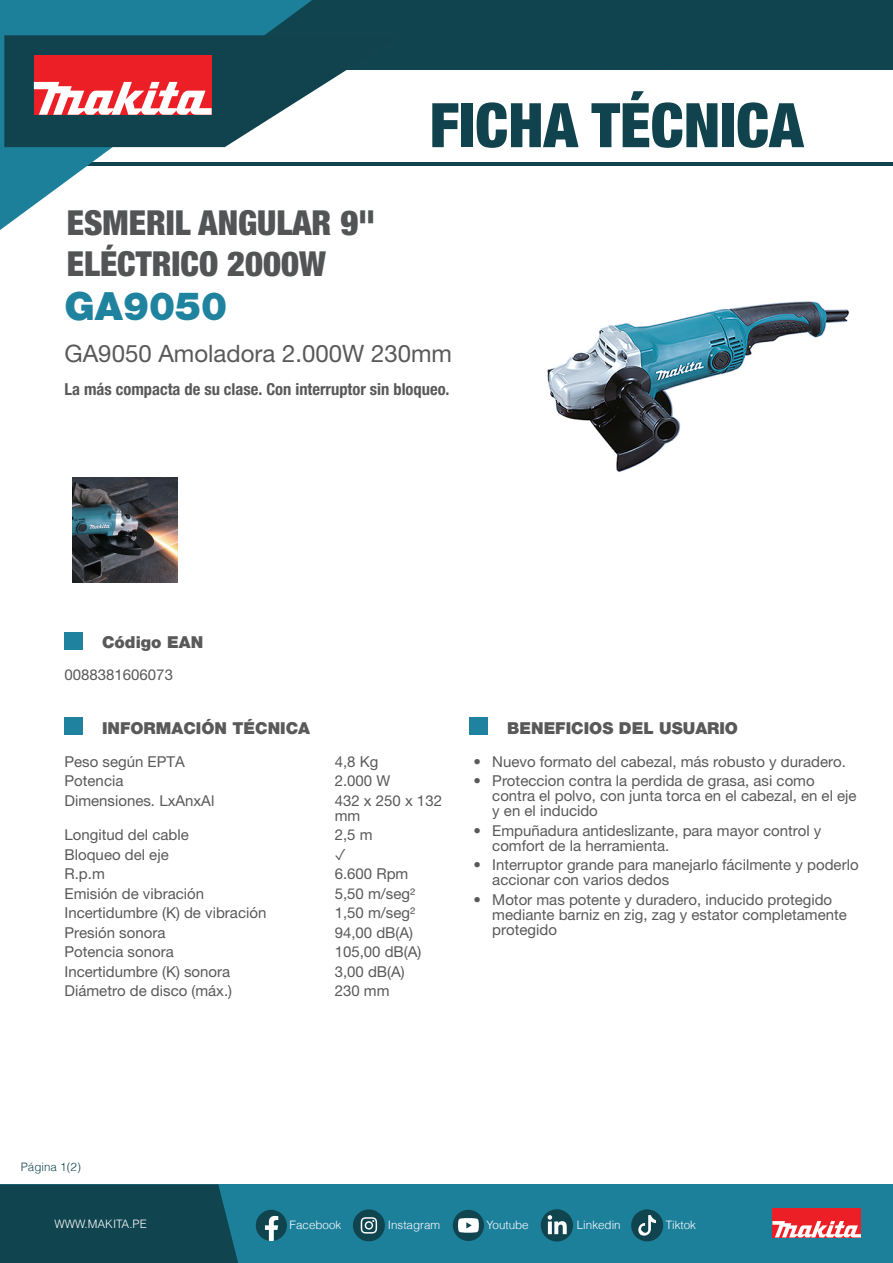
<style>
.page{position:relative;width:893px;height:1263px;background:#fff}
.page>*{position:absolute;margin:0;border:0;box-sizing:border-box;transform-origin:0 0}
.t1{font:900 condensed 61.5px "Helvetica Neue";color:#10434d}
.t2{font:900 39px "Helvetica Neue LT Std";color:#1f839f}
.t3{font:900 condensed 34.5px/41.4px "Helvetica Neue";color:#525456}
.t4{font:900 33px/33px "Helvetica Neue LT Std";color:#595959}
.t5{font:24px "Helvetica Neue LT Std";color:#595959}
.t6{font:700 condensed 16.5px "Helvetica Neue LT Std";color:#595959}
.t7{font:900 16.5px "Helvetica Neue LT Std";color:#595959}
.t8{font:15px/15px "Helvetica Neue LT Std";color:#595959}
.t9{font:300 11.55px "Helvetica";color:#fff}
.t10{font:300 11.55px "Helvetica";color:#10444e}
</style>
<div class="page">
<img style="left:547px;top:301px;width:303px;height:171px">
<img style="left:72px;top:477px;width:105px;height:105px">
<div style="left:64px;top:632px;width:18px;height:18px;background:#1f839f"></div>
<div style="left:64px;top:717px;width:18px;height:18px;background:#1f839f"></div>
<div style="left:470px;top:717px;width:18px;height:18px;background:#1f839f"></div>
<div style="left:6px;top:0;width:886px;height:70px;background:#10444e"></div>
<hr style="left:1px;top:162px;width:891px;height:4px;background:#10444e">
<svg style="left:0;top:0;width:312px;height:230px"></svg>
<svg style="left:4px;top:12px;width:343px;height:135px"></svg>
<div style="left:0;top:1184px;width:892px;height:79px;background:#1d809b"></div>
<div style="left:0;top:1184px;width:238px;height:79px;background:#10444e"></div>
<svg style="left:256px;top:1210px;width:31px;height:31px"></svg>
<svg style="left:540px;top:1209px;width:33px;height:33px"></svg>
<svg style="left:547px;top:1215px;width:19px;height:19px"></svg>
<div style="left:453px;top:1210px;width:31px;height:31px;background:#10444e;border-radius:50%"></div>
<svg style="left:458px;top:1218px;width:21px;height:15px"></svg>
<div style="left:631px;top:1209px;width:32px;height:32px;background:#10444e;border-radius:50%"></div>
<svg style="left:638px;top:1215px;width:18px;height:21px"></svg>
<div style="left:353px;top:1209px;width:32px;height:32px;background:#10444e;border-radius:50%"></div>
<svg style="left:361px;top:1217px;width:16px;height:17px"></svg>
<div style="left:772px;top:1208px;width:89px;height:29px;background:#eb1f25"></div>
<svg style="left:772px;top:1221px;width:89px;height:16px"></svg>
<div style="left:45px;top:206px;width:416px;height:70px;background:#fff"></div>
<h1 class="t1" style="left:429px;top:87px;width:375px">FICHA TÉCNICA</h1>
<h3 class="t3" style="left:67px;top:201px;width:310px">ESMERIL ANGULAR 9"<br>ELÉCTRICO 2000W</h3>
<h3 class="t4" style="left:64px;top:205px;width:327px">Amoladora 2.000W<br>230mm</h3>
<h2 class="t2" style="left:64px;top:282px;width:164px">GA9050</h2>
<h3 class="t5" style="left:64px;top:339px;width:389px">GA9050 Amoladora 2.000W 230mm</h3>
<p class="t6" style="left:64px;top:379px;width:386px">La más compacta de su clase. Con interruptor sin bloqueo.</p>
<p class="t7" style="left:102px;top:632px;width:103px">Código EAN</p>
<p class="t8" style="left:64px;top:667px;width:110px">0088381606073</p>
<p class="t7" style="left:102px;top:718px;width:210px">INFORMACIÓN TÉCNICA</p>
<p class="t8" style="left:64px;top:754px;width:122px">Peso según EPTA</p>
<p class="t8" style="left:334px;top:754px;width:45px">4,8 Kg</p>
<p class="t8" style="left:64px;top:773px;width:60px">Potencia</p>
<p class="t8" style="left:334px;top:773px;width:57px">2.000 W</p>
<p class="t8" style="left:64px;top:793px;width:151px">Dimensiones. LxAnxAl</p>
<p class="t8" style="left:334px;top:793px;width:109px">432 x 250 x 132 mm</p>
<p class="t8" style="left:64px;top:827px;width:126px">Longitud del cable</p>
<p class="t8" style="left:334px;top:827px;width:39px">2,5 m</p>
<p class="t8" style="left:64px;top:847px;width:106px">Bloqueo del eje</p>
<p class="t8" style="left:64px;top:866px;width:42px">R.p.m</p>
<p class="t8" style="left:334px;top:866px;width:75px">6.600 Rpm</p>
<p class="t8" style="left:64px;top:886px;width:141px">Emisión de vibración</p>
<p class="t8" style="left:334px;top:886px;width:82px">5,50 m/seg²</p>
<p class="t8" style="left:64px;top:905px;width:203px">Incertidumbre (K) de vibración</p>
<p class="t8" style="left:334px;top:905px;width:82px">1,50 m/seg²</p>
<p class="t8" style="left:64px;top:925px;width:102px">Presión sonora</p>
<p class="t8" style="left:334px;top:925px;width:80px">94,00 dB(A)</p>
<p class="t8" style="left:64px;top:944px;width:111px">Potencia sonora</p>
<p class="t8" style="left:334px;top:944px;width:88px">105,00 dB(A)</p>
<p class="t8" style="left:64px;top:964px;width:167px">Incertidumbre (K) sonora</p>
<p class="t8" style="left:334px;top:964px;width:72px">3,00 dB(A)</p>
<p class="t8" style="left:64px;top:983px;width:169px">Diámetro de disco (máx.)</p>
<p class="t8" style="left:334px;top:983px;width:56px">230 mm</p>
<p class="t7" style="left:507px;top:718px;width:232px">BENEFICIOS DEL USUARIO</p>
<p class="t8" style="left:473px;top:754px;width:374px">• Nuevo formato del cabezal, más robusto y duradero.</p>
<p class="t8" style="left:492px;top:773px;width:366px;text-indent:-19px">• Proteccion contra la perdida de grasa, asi como contra el polvo, con junta torca en el cabezal, en el eje y en el inducido</p>
<p class="t8" style="left:492px;top:823px;width:330px;text-indent:-19px">• Empuñadura antideslizante, para mayor control y comfort de la herramienta.</p>
<p class="t8" style="left:492px;top:857px;width:368px;text-indent:-19px">• Interruptor grande para manejarlo fácilmente y poderlo accionar con varios dedos</p>
<p class="t8" style="left:492px;top:892px;width:356px;text-indent:-19px">• Motor mas potente y duradero, inducido protegido mediante barniz en zig, zag y estator completamente protegido</p>
<p class="t10" style="left:21px;top:1160px;width:62px">Página 1(2)</p>
<p class="t9" style="left:54px;top:1217px;width:94px">WWW.MAKITA.PE</p>
<p class="t9" style="left:289px;top:1218px;width:53px">Facebook</p>
<p class="t9" style="left:388px;top:1218px;width:54px">Instagram</p>
<p class="t9" style="left:486px;top:1218px;width:44px">Youtube</p>
<p class="t9" style="left:577px;top:1218px;width:45px">Linkedin</p>
<p class="t9" style="left:665px;top:1218px;width:32px">Tiktok</p>
</div>
